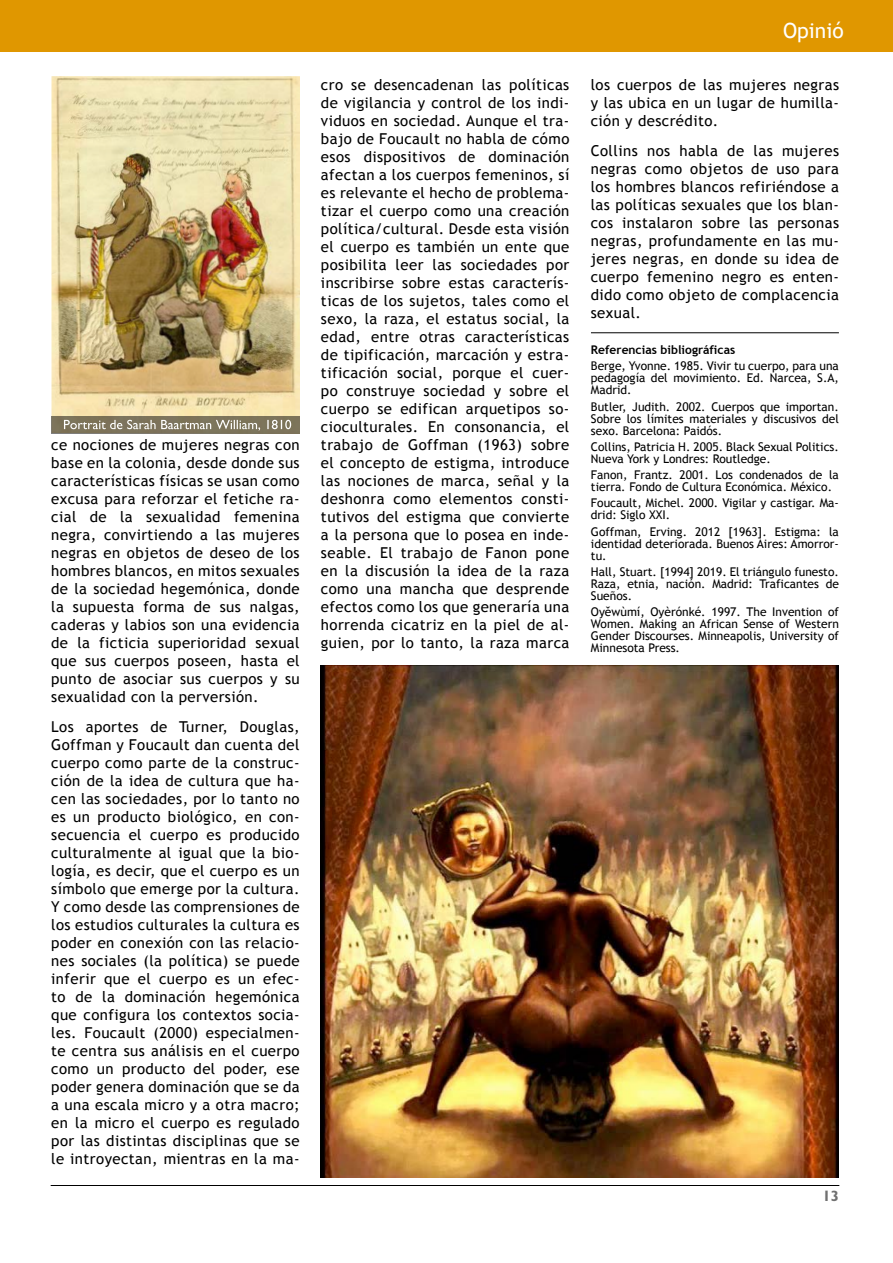
<style>
.page{position:relative;width:893px;height:1263px;background:#fff}
.page>*{position:absolute;margin:0;border:0;box-sizing:border-box;transform-origin:0 0}
.t1{font:21px "Trebuchet MS";color:#fff}
.t2{font:15px/18px "Trebuchet MS";letter-spacing:.03em;color:#000;text-align:justify}
.t3{font:700 15px "M Gill Sans";color:#707070}
.t4{font:12px/12px "Trebuchet MS";color:#000;text-align:justify}
.t5{font:700 12px "Trebuchet MS";color:#000}
</style>
<div class="page">
<svg style="left:51px;top:1185px;width:788px;height:1px"></svg>
<div style="left:0;top:0;width:893px;height:51px;background:#e09700"></div>
<hr style="left:591px;top:332px;width:248px;height:1px;background:#000">
<img style="left:321px;top:665px;width:518px;height:512px">
<img style="left:51px;top:76px;width:249px;height:341px">
<div style="left:51px;top:417px;width:249px;height:17px;background:#7c735a"></div>
<svg style="left:64px;top:420px;width:227px;height:11px"></svg>
<p class="t2" style="left:51px;top:435px;width:250px">ce nociones de mujeres negras con base en la colonia, desde donde sus características físicas se usan como excusa para reforzar el fetiche ra&shy;cial de la sexualidad femenina negra, convirtiendo a las mujeres negras en objetos de deseo de los hombres blancos, en mitos sexuales de la sociedad hegemónica, donde la supuesta forma de sus nalgas, caderas y labios son una evidencia de la ficticia superioridad sexual que sus cuerpos poseen, hasta el punto de asociar sus cuerpos y su sexualidad con la perversión.</p>
<p class="t2" style="left:51px;top:718px;width:250px">Los aportes de Turner, Douglas, Goffman y Foucault dan cuenta del cuerpo como parte de la construc&shy;ción de la idea de cultura que ha&shy;cen las sociedades, por lo tanto no es un producto biológico, en con&shy;secuencia el cuerpo es producido culturalmente al igual que la bio&shy;logía, es decir, que el cuerpo es un símbolo que emerge por la cultura.<br>Y como desde las comprensiones de los estudios culturales la cultura es poder en conexión con las relacio&shy;nes sociales (la política) se puede inferir que el cuerpo es un efec&shy;to de la dominación hegemónica que configura los contextos socia&shy;les. Foucault (2000) especialmen&shy;te centra sus análisis en el cuerpo como un producto del poder, ese poder genera dominación que se da a una escala micro y a otra macro; en la micro el cuerpo es regulado por las distintas disciplinas que se le introyectan, mientras en la ma-</p>
<h1 class="t1" style="left:783px;top:19px;width:62px">Opinió</h1>
<p class="t2" style="left:321px;top:75px;width:250px">cro se desencadenan las políticas de vigilancia y control de los indi&shy;viduos en sociedad. Aunque el tra&shy;bajo de Foucault no habla de cómo esos dispositivos de dominación afectan a los cuerpos femeninos, sí es relevante el hecho de problema&shy;tizar el cuerpo como una creación política/cultural. Desde esta visión el cuerpo es también un ente que posibilita leer las sociedades por inscribirse sobre estas caracterís&shy;ticas de los sujetos, tales como el sexo, la raza, el estatus social, la edad, entre otras características de tipificación, marcación y estra&shy;tificación social, porque el cuer&shy;po construye sociedad y sobre el cuerpo se edifican arquetipos so&shy;cioculturales. En consonancia, el trabajo de Goffman (1963) sobre el concepto de estigma, introduce las nociones de marca, señal y la deshonra como elementos consti&shy;tutivos del estigma que convierte a la persona que lo posea en inde&shy;seable. El trabajo de Fanon pone en la discusión la idea de la raza como una mancha que desprende efectos como los que generaría una horrenda cicatriz en la piel de al&shy;guien, por lo tanto, la raza marca</p>
<p class="t2" style="left:591px;top:75px;width:250px">los cuerpos de las mujeres negras y las ubica en un lugar de humilla&shy;ción y descrédito.</p>
<p class="t2" style="left:591px;top:142px;width:250px">Collins nos habla de las mujeres negras como objetos de uso para los hombres blancos refiriéndose a las políticas sexuales que los blan&shy;cos instalaron sobre las personas negras, profundamente en las mu&shy;jeres negras, en donde su idea de cuerpo femenino negro es enten&shy;dido como objeto de complacencia sexual.</p>
<p class="t5" style="left:591px;top:342px;width:146px">Referencias bibliográficas</p>
<p class="t4" style="left:591px;top:360px;width:249px">Berge, Yvonne. 1985. Vivir tu cuerpo, para una pedagogía del movimiento. Ed. Narcea, S.A, Madrid.</p>
<p class="t4" style="left:591px;top:400px;width:249px">Butler, Judith. 2002. Cuerpos que importan.<br>Sobre los límites materiales y discusivos del sexo. Barcelona: Paidós.</p>
<p class="t4" style="left:591px;top:441px;width:249px">Collins, Patricia H. 2005. Black Sexual Politics.<br>Nueva York y Londres: Routledge.</p>
<p class="t4" style="left:591px;top:469px;width:249px">Fanon, Frantz. 2001. Los condenados de la tierra. Fondo de Cultura Económica. México.</p>
<p class="t4" style="left:591px;top:497px;width:249px">Foucault, Michel. 2000. Vigilar y castigar. Ma&shy;drid: Siglo XXI.</p>
<p class="t4" style="left:591px;top:525px;width:249px">Goffman, Erving. 2012 [1963]. Estigma: la identidad deteriorada. Buenos Aires: Amorror&shy;tu.</p>
<p class="t4" style="left:591px;top:566px;width:249px">Hall, Stuart. [1994] 2019. El triángulo funesto.<br>Raza, etnia, nación. Madrid: Traficantes de Sueños.</p>
<p class="t4" style="left:591px;top:606px;width:249px">Oyěwùmí, Oyèrónké. 1997. The Invention of Women. Making an African Sense of Western Gender Discourses. Minneapolis, University of Minnesota Press.</p>
<p class="t3" style="left:822px;top:1187px;width:18px">13</p>
</div>
